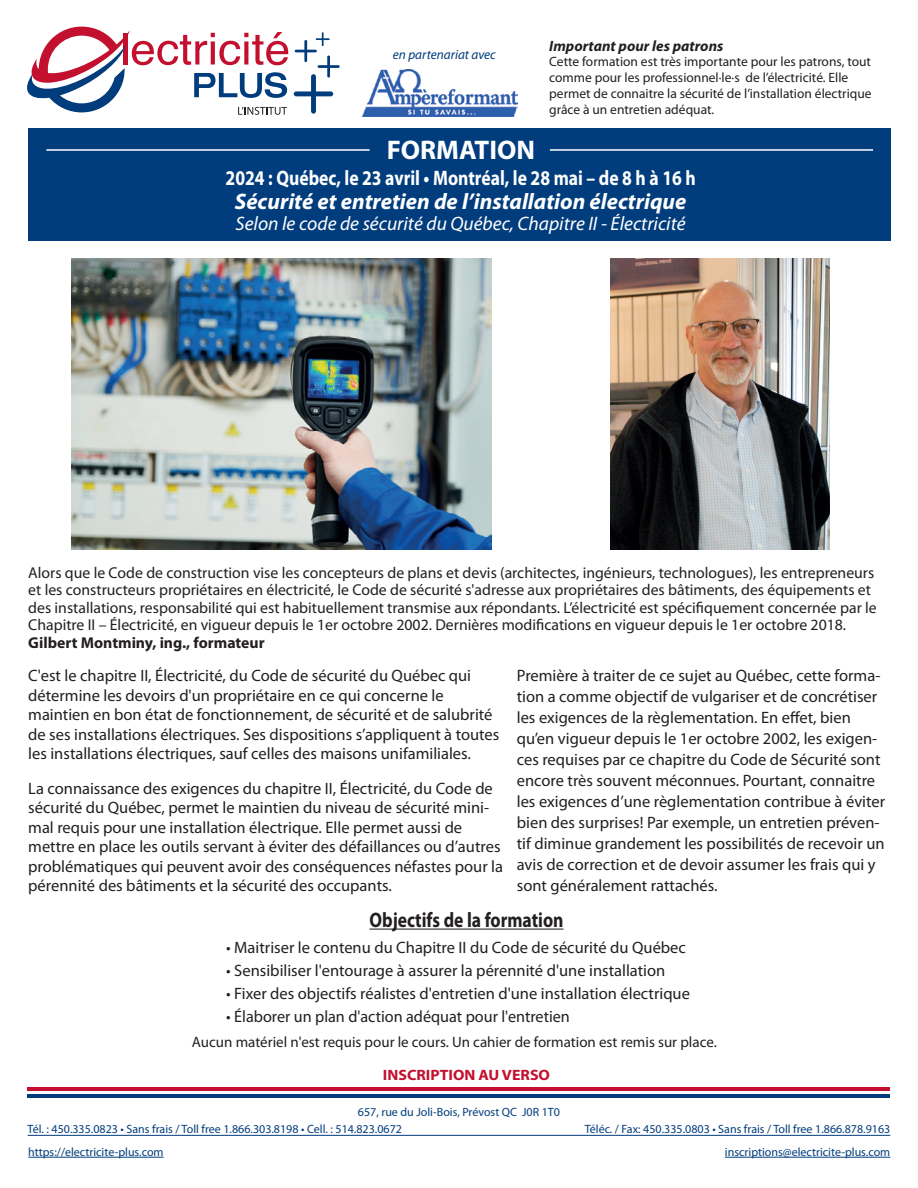
<style>
.page{position:relative;width:918px;height:1188px;background:#fff}
.page>*{position:absolute;margin:0;border:0;box-sizing:border-box;transform-origin:0 0}
.t1{font:700 27px "Myriad Pro";color:#fff}
.t2{font:italic 700 22.5px "Myriad Pro";color:#fff}
.t3{font:700 21px "Myriad Pro";color:#fff;scale:.84 1}
.t4{font:700 21px "Myriad Pro";color:#231f20;scale:.84 1}
.t5{font:italic 19.5px "Myriad Pro";color:#fff}
.t6{font:16.5px/21px "Myriad Pro";color:#231f20}
.t7{font:15.75px/17.5px "Myriad Pro";color:#231f20}
.t8{font:700 15.75px "Myriad Pro";color:#231f20}
.t9{font:15px "Myriad Pro";color:#231f20}
.t10{font:italic 700 15px "Myriad Pro";color:#231f20}
.t11{font:700 15px "Myriad Pro";color:#c3102f;scale:1.06 1}
.t12{font:13.5px/15.8px "Myriad Pro";color:#231f20}
.t13{font:italic 13.5px "Myriad Pro";color:#013d7d}
.t14{font:12px/16.5px "Myriad Pro";color:#013d7d}
</style>
<div class="page">
<div style="left:28px;top:128px;width:863px;height:113px;background:#013d7d"></div>
<svg style="left:294px;top:32px;width:46px;height:82px"></svg>
<svg style="left:27px;top:27px;width:261px;height:88px"></svg>
<hr style="left:28px;top:1087px;width:862px;height:3px;background:#c3102f">
<hr style="left:28px;top:1095px;width:862px;height:3px;background:#013d7d">
<hr style="left:28px;top:1157px;width:136px;height:1px;background:#013d7d">
<hr style="left:725px;top:1157px;width:165px;height:1px;background:#013d7d">
<hr style="left:28px;top:1135px;width:862px;height:1px;background:#013d7d">
<hr style="left:46px;top:149px;width:324px;height:2px;background:#fff">
<hr style="left:550px;top:149px;width:323px;height:2px;background:#fff">
<hr style="left:369px;top:929px;width:195px;height:1px;background:#231f20">
<img style="left:362px;top:70px;width:156px;height:46px">
<img style="left:72px;top:258px;width:419px;height:291px">
<img style="left:610px;top:258px;width:219px;height:291px">
<p class="t13" style="left:393px;top:46px;width:105px">en partenariat avec</p>
<h1 class="t1" style="left:387px;top:133px;width:150px">FORMATION</h1>
<p class="t10" style="left:549px;top:36px;width:176px">Important pour les patrons</p>
<p class="t12" style="left:549px;top:54px;width:324px">Cette formation est très importante pour les patrons, tout comme pour les professionnel·le·s de l’électricité. Elle permet de connaitre la sécurité de l’installation électrique grâce à un entretien adéquat.</p>
<p class="t3" style="left:226px;top:164px;width:561px">2024 : Québec, le 23 avril • Montréal, le 28 mai – de 8 h à 16 h</p>
<h2 class="t2" style="left:235px;top:187px;width:453px">Sécurité et entretien de l’installation électrique</h2>
<p class="t5" style="left:236px;top:211px;width:452px">Selon le code de sécurité du Québec, Chapitre II - Électricité</p>
<p class="t7" style="left:28px;top:564px;width:850px">Alors que le Code de construction vise les concepteurs de plans et devis (architectes, ingénieurs, technologues), les entrepreneurs et les constructeurs propriétaires en électricité, le Code de sécurité s'adresse aux propriétaires des bâtiments, des équipements et des installations, responsabilité qui est habituellement transmise aux répondants. L’électricité est spécifiquement concernée par le Chapitre II – Électricité, en vigueur depuis le 1er octobre 2002. Dernières modifications en vigueur depuis le 1er octobre 2018.</p>
<p class="t8" style="left:28px;top:632px;width:238px">Gilbert Montminy, ing., formateur</p>
<p class="t6" style="left:28px;top:666px;width:473px;line-height:19.5px">C'est le chapitre II, Électricité, du Code de sécurité du Québec qui détermine les devoirs d'un propriétaire en ce qui concerne le maintien en bon état de fonctionnement, de sécurité et de salubrité de ses installations électriques. Ses dispositions s’appliquent à toutes les installations électriques, sauf celles des maisons unifamiliales.</p>
<p class="t6" style="left:28px;top:778px;width:476px;line-height:19.5px">La connaissance des exigences du chapitre II, Électricité, du Code de sécurité du Québec, permet le maintien du niveau de sécurité mini&shy;mal requis pour une installation électrique. Elle permet aussi de mettre en place les outils servant à éviter des défaillances ou d’autres problématiques qui peuvent avoir des conséquences néfastes pour la pérennité des bâtiments et la sécurité des occupants.</p>
<p class="t4" style="left:369px;top:906px;width:233px">Objectifs de la formation</p>
<p class="t6" style="left:517px;top:665px;width:370px">Première à traiter de ce sujet au Québec, cette forma&shy;tion a comme objectif de vulgariser et de concrétiser les exigences de la règlementation. En effet, bien qu’en vigueur depuis le 1er octobre 2002, les exigen&shy;ces requises par ce chapitre du Code de Sécurité sont encore très souvent méconnues. Pourtant, connaitre les exigences d’une règlementation contribue à éviter bien des surprises! Par exemple, un entretien préven&shy;tif diminue grandement les possibilités de recevoir un avis de correction et de devoir assumer les frais qui y sont généralement rattachés.</p>
<p class="t6" style="left:226px;top:937px;width:461px">• Maitriser le contenu du Chapitre II du Code de sécurité du Québec</p>
<p class="t6" style="left:226px;top:960px;width:441px">• Sensibiliser l'entourage à assurer la pérennité d'une installation</p>
<p class="t6" style="left:226px;top:983px;width:465px">• Fixer des objectifs réalistes d'entretien d'une installation électrique</p>
<p class="t6" style="left:226px;top:1005px;width:345px">• Élaborer un plan d'action adéquat pour l'entretien</p>
<p class="t9" style="left:192px;top:1033px;width:526px">Aucun matériel n'est requis pour le cours. Un cahier de formation est remis sur place.</p>
<p class="t11" style="left:383px;top:1065px;width:159px">INSCRIPTION AU VERSO</p>
<p class="t14" style="left:28px;top:1104px;width:534px;text-indent:330px">657, rue du Joli-Bois, Prévost QC J0R 1T0<br>Tél. : 450.335.0823 • Sans frais / Toll free 1.866.303.8198 • Cell. : 514.823.0672</p>
<p class="t14" style="left:585px;top:1120px;width:307px">Téléc. / Fax: 450.335.0803 • Sans frais / Toll free 1.866.878.9163</p>
<p class="t14" style="left:28px;top:1144px;width:137px">https://electricite-plus.com</p>
<p class="t14" style="left:725px;top:1144px;width:167px">inscriptions@electricite-plus.com</p>
</div>
